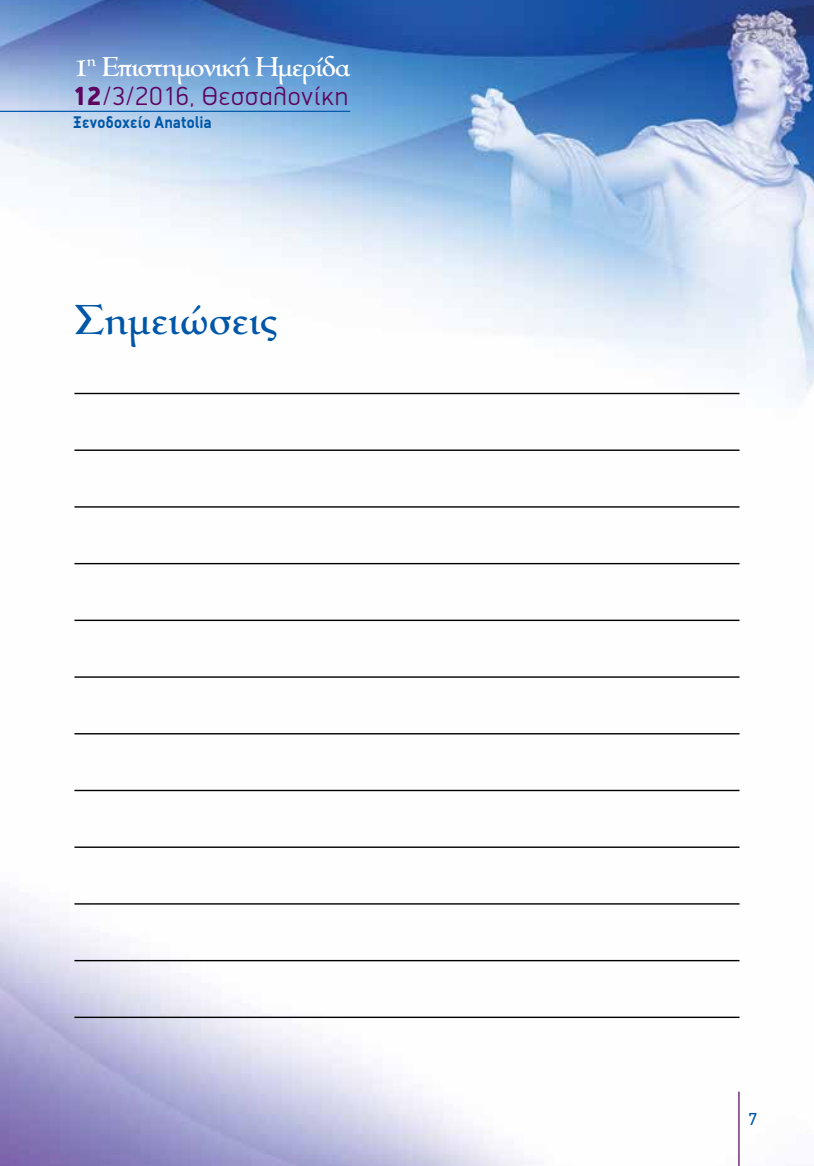
<style>
.page{position:relative;width:814px;height:1166px;background:#fff}
.page>*{position:absolute;margin:0;border:0;box-sizing:border-box;transform-origin:0 0}
.t1{font:700 47.25px "PF Ephemera Poly";color:#0057a8}
.t2{font:700 30.62px "PF Ephemera Poly";letter-spacing:-.045em;color:#fff;scale:1.04 1}
.t3{font:300 26.25px "PF Din Display";letter-spacing:.04em;color:#5d045f}
.t4{font:17.5px "PF Din Display";color:#0057a8}
.t5{font:700 16.97px "PF Din Display";letter-spacing:.02em;color:#0057a8;scale:.9 1}
.s1{font-weight:900}
</style>
<div class="page">
<img style="left:0;top:0;width:814px;height:1166px">
<hr style="left:0;top:111px;width:350px;height:1px;background:#0057a8">
<hr style="left:738px;top:1091px;width:1px;height:75px;background:#5d035e">
<hr style="left:74px;top:393px;width:665px;height:1px;background:#000">
<hr style="left:74px;top:449px;width:665px;height:2px;background:#000">
<hr style="left:74px;top:506px;width:665px;height:2px;background:#000">
<hr style="left:74px;top:563px;width:665px;height:1px;background:#000">
<hr style="left:74px;top:620px;width:665px;height:1px;background:#000">
<hr style="left:74px;top:676px;width:665px;height:2px;background:#000">
<hr style="left:74px;top:733px;width:665px;height:1px;background:#000">
<hr style="left:74px;top:790px;width:665px;height:1px;background:#000">
<hr style="left:74px;top:846px;width:665px;height:2px;background:#000">
<hr style="left:74px;top:903px;width:665px;height:1px;background:#000">
<hr style="left:74px;top:960px;width:665px;height:1px;background:#000">
<hr style="left:74px;top:1016px;width:665px;height:2px;background:#000">
<p class="t2" style="left:73px;top:49px;width:268px">1<sup>η</sup> Επιστηµονική Ηµερίδα</p>
<p class="t3" style="left:73px;top:80px;width:277px"><span class="s1">12</span>/3/2016, Θεσσαλονίκη</p>
<p class="t5" style="left:73px;top:112px;width:156px">Ξενοδοχείο Anatolia</p>
<h1 class="t1" style="left:74px;top:293px;width:205px">Σημειώσεις</h1>
<p class="t4" style="left:748px;top:1108px;width:11px">7</p>
</div>
